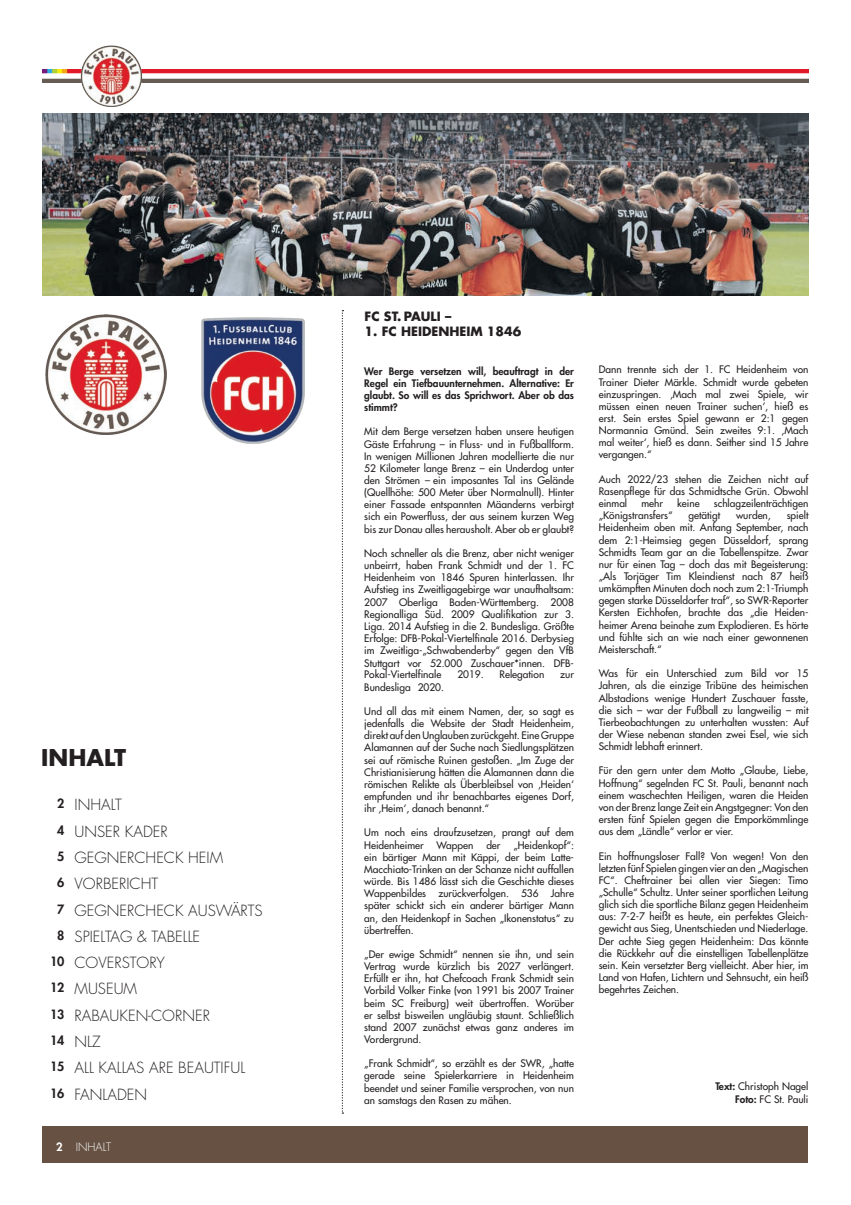
<style>
.page{position:relative;width:851px;height:1205px;background:#fff}
.page>*{position:absolute;margin:0;border:0;box-sizing:border-box;transform-origin:0 0}
.t1{font:700 22.5px "Futura Std";color:#231f20}
.t2{font:300 15px "Futura Std";color:#231f20}
.t3{font:700 12.5px "Futura Std";color:#231f20}
.t4{font:300 11.25px "Futura Std";color:#fff}
.t5{font:500 10.12px/12.1px "Futura Std";color:#231f20;text-align:justify}
.t6{font:800 10.12px/12.1px "Futura Std";color:#231f20;text-align:justify}
.s1{font-weight:800;font-size:12.5px}
.s2{font-weight:800}
</style>
<div class="page">
<div style="left:43px;top:1126px;width:765px;height:36px;background:#665143"></div>
<img style="left:43px;top:70px;width:765px;height:12px">
<img style="left:76px;top:45px;width:70px;height:62px">
<svg style="left:342px;top:310px;width:2px;height:803px"></svg>
<img style="left:43px;top:114px;width:765px;height:182px">
<img style="left:46px;top:314px;width:121px;height:121px">
<img style="left:201px;top:317px;width:104px;height:127px">
<h1 class="t1" style="left:41px;top:743px;width:86px">INHALT</h1>
<h2 class="t2" style="left:57px;top:796px;width:66px"><span class="s1">2</span> INHALT</h2>
<h2 class="t2" style="left:57px;top:822px;width:112px"><span class="s1">4</span> UNSER KADER</h2>
<h2 class="t2" style="left:57px;top:848px;width:167px"><span class="s1">5</span> GEGNERCHECK HEIM</h2>
<h2 class="t2" style="left:57px;top:875px;width:102px"><span class="s1">6</span> VORBERICHT</h2>
<h2 class="t2" style="left:57px;top:901px;width:207px"><span class="s1">7</span> GEGNERCHECK AUSWÄRTS</h2>
<h2 class="t2" style="left:57px;top:927px;width:144px"><span class="s1">8</span> SPIELTAG &amp; TABELLE</h2>
<h2 class="t2" style="left:50px;top:953px;width:116px"><span class="s1">10</span> COVERSTORY</h2>
<h2 class="t2" style="left:50px;top:980px;width:88px"><span class="s1">12</span> MUSEUM</h2>
<h2 class="t2" style="left:50px;top:1006px;width:161px"><span class="s1">13</span> RABAUKEN-CORNER</h2>
<h2 class="t2" style="left:50px;top:1032px;width:52px"><span class="s1">14</span> NLZ</h2>
<h2 class="t2" style="left:50px;top:1059px;width:197px"><span class="s1">15</span> ALL KALLAS ARE BEAUTIFUL</h2>
<h2 class="t2" style="left:50px;top:1085px;width:99px"><span class="s1">16</span> FANLADEN</h2>
<p class="t4" style="left:56px;top:1140px;width:57px"><span class="s2">2</span> INHALT</p>
<p class="t3" style="left:364px;top:308px;width:88px">FC ST. PAULI –</p>
<p class="t3" style="left:364px;top:323px;width:158px">1. FC HEIDENHEIM 1846</p>
<p class="t6" style="left:364px;top:365px;width:211px">Wer Berge versetzen will, beauftragt in der Regel ein Tiefbauunternehmen. Alternative: Er glaubt. So will es das Sprichwort. Aber ob das stimmt?</p>
<p class="t5" style="left:364px;top:426px;width:211px">Mit dem Berge versetzen haben unsere heutigen Gäste Erfahrung – in Fluss- und in Fußballform.<br>In wenigen Millionen Jahren modellierte die nur 52 Kilometer lange Brenz – ein Underdog unter den Strömen – ein imposantes Tal ins Gelände (Quellhöhe: 500 Meter über Normalnull). Hinter einer Fassade entspannten Mäanderns verbirgt sich ein Powerfluss, der aus seinem kurzen Weg bis zur Donau alles herausholt. Aber ob er glaubt?</p>
<p class="t5" style="left:364px;top:547px;width:211px">Noch schneller als die Brenz, aber nicht weniger unbeirrt, haben Frank Schmidt und der 1. FC Heidenheim von 1846 Spuren hinterlassen. Ihr Aufstieg ins Zweitligagebirge war unaufhaltsam:<br>2007 Oberliga Baden-Württemberg. 2008<br>Regionalliga Süd. 2009 Qualifikation zur 3.<br>Liga. 2014 Aufstieg in die 2. Bundesliga. Größte Erfolge: DFB-Pokal-Viertelfinale 2016. Derbysieg im Zweitliga-„Schwabenderby“ gegen den VfB Stuttgart vor 52.000 Zuschauer*innen. DFB-Pokal-Viertelfinale</p>
<p class="t5" style="left:457px;top:669px;width:28px">2019.</p>
<p class="t5" style="left:499px;top:669px;width:46px">Relegation</p>
<p class="t5" style="left:560px;top:669px;width:15px">zur</p>
<p class="t5" style="left:364px;top:681px;width:81px">Bundesliga 2020.</p>
<p class="t5" style="left:364px;top:705px;width:211px">Und all das mit einem Namen, der, so sagt es jedenfalls die Website der Stadt Heidenheim, direkt auf den Unglauben zurückgeht. Eine Gruppe Alamannen auf der Suche nach Siedlungsplätzen sei auf römische Ruinen gestoßen. „Im Zuge der Christianisierung hätten die Alamannen dann die römischen Relikte als Überbleibsel von ‚Heiden‘ empfunden und ihr benachbartes eigenes Dorf, ihr ‚Heim‘, danach benannt.“</p>
<p class="t5" style="left:364px;top:827px;width:211px">Um noch eins draufzusetzen, prangt auf dem<br>Heidenheimer</p>
<p class="t5" style="left:364px;top:839px;width:211px;text-indent:149px">„Heidenkopf“: ein bärtiger Mann mit Käppi, der beim Latte-Macchiato-Trinken an der Schanze nicht auffallen würde. Bis 1486 lässt sich die Geschichte dieses Wappenbildes zurückverfolgen. 536 Jahre später schickt sich ein anderer bärtiger Mann an, den Heidenkopf in Sachen „Ikonenstatus“ zu übertreffen.</p>
<p class="t5" style="left:364px;top:948px;width:211px">„Der ewige Schmidt“ nennen sie ihn, und sein Vertrag wurde kürzlich bis 2027 verlängert.<br>Erfüllt er ihn, hat Chefcoach Frank Schmidt sein Vorbild Volker Finke (von 1991 bis 2007 Trainer beim SC Freiburg) weit übertroffen. Worüber er selbst bisweilen ungläubig staunt. Schließlich stand 2007 zunächst etwas ganz anderes im Vordergrund.</p>
<p class="t5" style="left:364px;top:1057px;width:211px">„Frank Schmidt“, so erzählt es der SWR, „hatte gerade seine Spielerkarriere in Heidenheim beendet und seiner Familie versprochen, von nun an samstags den Rasen zu mähen.</p>
<p class="t5" style="left:436px;top:839px;width:38px">Wappen</p>
<p class="t5" style="left:486px;top:839px;width:16px">der</p>
<p class="t5" style="left:598px;top:364px;width:211px">Dann trennte sich der 1. FC Heidenheim von Trainer Dieter Märkle. Schmidt wurde gebeten einzuspringen. ‚Mach mal zwei Spiele, wir müssen einen neuen Trainer suchen‘, hieß es erst. Sein erstes Spiel gewann er 2:1 gegen Normannia Gmünd. Sein zweites 9:1. ‚Mach mal weiter‘, hieß es dann. Seither sind 15 Jahre vergangen.“</p>
<p class="t5" style="left:598px;top:473px;width:211px">Auch 2022/23 stehen die Zeichen nicht auf Rasenpflege für das Schmidtsche Grün. Obwohl einmal</p>
<p class="t5" style="left:641px;top:497px;width:23px">mehr</p>
<p class="t5" style="left:677px;top:497px;width:24px">keine</p>
<p class="t5" style="left:713px;top:497px;width:96px">schlagzeilenträchtigen</p>
<p class="t5" style="left:598px;top:509px;width:75px">„Königstransfers“</p>
<p class="t5" style="left:688px;top:509px;width:33px">getätigt</p>
<p class="t5" style="left:736px;top:509px;width:36px">wurden,</p>
<p class="t5" style="left:598px;top:509px;width:211px;text-indent:188px">spielt Heidenheim oben mit. Anfang September, nach dem 2:1-Heimsieg gegen Düsseldorf, sprang Schmidts Team gar an die Tabellenspitze. Zwar nur für einen Tag – doch das mit Begeisterung: „Als Torjäger Tim Kleindienst nach 87 heiß umkämpften Minuten doch noch zum 2:1-Triumph gegen starke Düsseldorfer traf“, so SWR-Reporter Kersten Eichhofen, brachte das „die Heiden&shy;heimer Arena beinahe zum Explodieren. Es hörte und fühlte sich an wie nach einer gewonnenen Meisterschaft.“</p>
<p class="t5" style="left:598px;top:667px;width:211px">Was für ein Unterschied zum Bild vor 15<br>Jahren, als die einzige Tribüne des heimischen Albstadions wenige Hundert Zuschauer fasste, die sich – war der Fußball zu langweilig – mit Tierbeobachtungen zu unterhalten wussten: Auf der Wiese nebenan standen zwei Esel, wie sich Schmidt lebhaft erinnert.</p>
<p class="t5" style="left:598px;top:765px;width:211px">Für den gern unter dem Motto „Glaube, Liebe, Hoffnung“ segelnden FC St. Pauli, benannt nach einem waschechten Heiligen, waren die Heiden von der Brenz lange Zeit ein Angstgegner: Von den ersten fünf Spielen gegen die Emporkömmlinge aus dem „Ländle“ verlor er vier.</p>
<p class="t5" style="left:598px;top:850px;width:211px">Ein hoffnungsloser Fall? Von wegen! Von den letzten fünf Spielen gingen vier an den „Magischen FC“. Cheftrainer bei allen vier Siegen: Timo „Schulle“ Schultz. Unter seiner sportlichen Leitung glich sich die sportliche Bilanz gegen Heidenheim aus: 7-2-7 heißt es heute, ein perfektes Gleich&shy;gewicht aus Sieg, Unentschieden und Niederlage.<br>Der achte Sieg gegen Heidenheim: Das könnte die Rückkehr auf die einstelligen Tabellenplätze sein. Kein versetzter Berg vielleicht. Aber hier, im Land von Hafen, Lichtern und Sehnsucht, ein heiß begehrtes Zeichen.</p>
<p class="t5" style="left:715px;top:1080px;width:94px;text-align:right"><span class="s2">Text:</span> Christoph Nagel<br><span class="s2">Foto:</span> FC St. Pauli</p>
</div>
